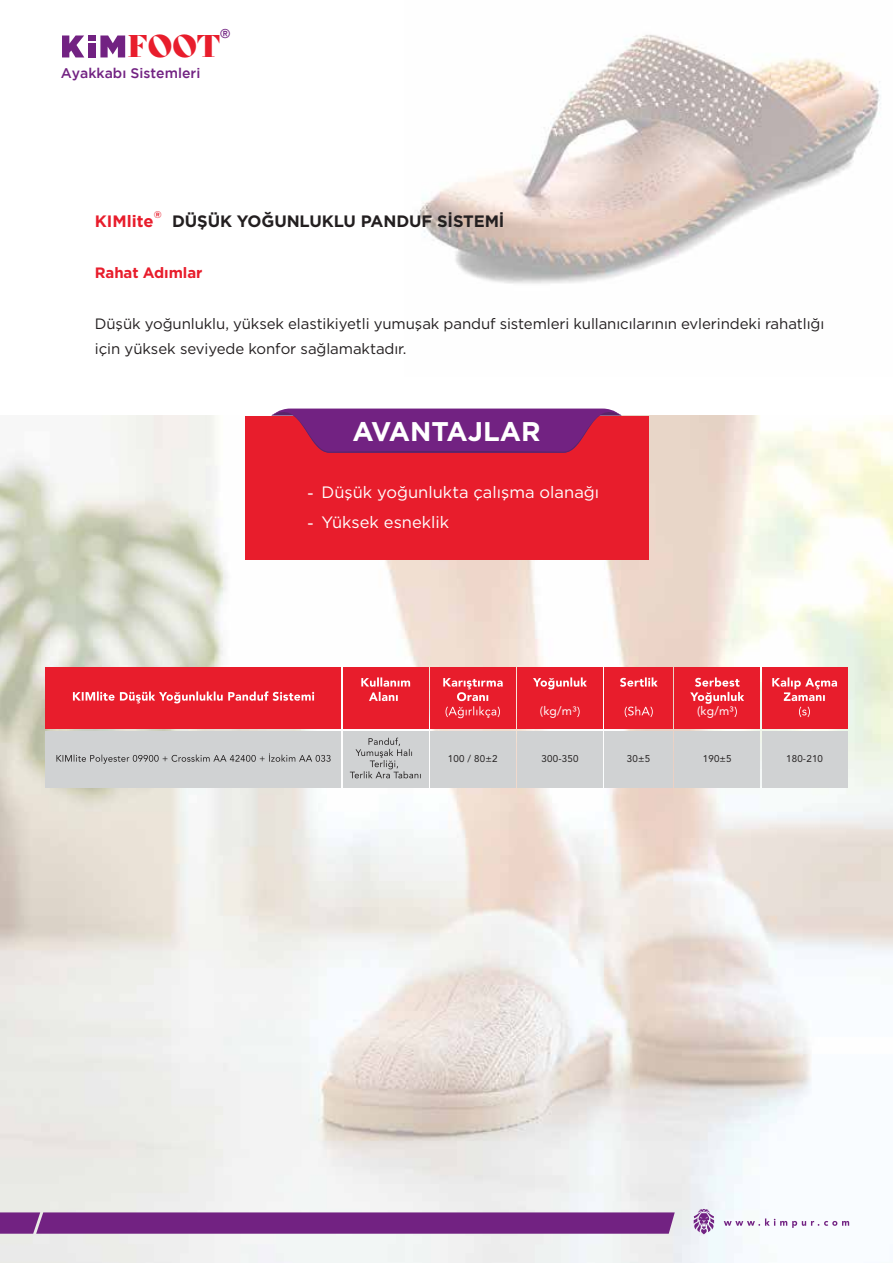
<style>
.page{position:relative;width:893px;height:1263px;background:#fff}
.page>*{position:absolute;margin:0;border:0;box-sizing:border-box;transform-origin:0 0}
.t1{font:30.6px "Bely Display";color:#e81d2c}
.t2{font:27px "Gotham Bold TR";color:#fff}
.t3{font:16.5px/30px "Gotham Book Tr";color:#fff}
.t4{font:16.5px "Gotham Bold TR";letter-spacing:-.005em;color:#231f20}
.t5{font:16.5px "Gotham Bold TR";color:#e81d2c}
.t6{font:15px/25.5px "Gotham Book Tr";letter-spacing:-.005em;color:#231f20}
.t7{font:15px "Gotham Bold TR";letter-spacing:-.005em;color:#e81d2c}
.t8{font:13.95px "Gotham Medium TR";color:#722282}
.t9{font:500 12.75px "Avenir";color:#722282}
.t10{font:12px "Avenir";letter-spacing:.02em;color:#fff}
.t11{font:9.75px "Avenir";letter-spacing:.02em;color:#232020}
.t12{font:9.6px "Gotham Bold TR";color:#e81d2c}
</style>
<div class="page">
<img style="left:0;top:416px;width:893px;height:847px">
<img style="left:418px;top:34px;width:463px;height:250px">
<div style="left:244px;top:416px;width:404px;height:143px;background:#e81d2c"></div>
<svg style="left:271px;top:408px;width:351px;height:45px"></svg>
<div style="left:46px;top:731px;width:295px;height:57px;background:#d0d2d3"></div>
<div style="left:46px;top:667px;width:295px;height:62px;background:#e81d2c"></div>
<svg style="left:73px;top:691px;width:241px;height:12px"></svg>
<div style="left:430px;top:731px;width:85px;height:57px;background:#d0d2d3"></div>
<div style="left:430px;top:667px;width:85px;height:62px;background:#e81d2c"></div>
<svg style="left:443px;top:678px;width:60px;height:40px"></svg>
<div style="left:517px;top:731px;width:86px;height:57px;background:#d0d2d3"></div>
<div style="left:517px;top:667px;width:86px;height:62px;background:#e81d2c"></div>
<svg style="left:533px;top:677px;width:54px;height:12px"></svg>
<svg style="left:577px;top:706px;width:3px;height:11px"></svg>
<div style="left:605px;top:731px;width:68px;height:57px;background:#d0d2d3"></div>
<div style="left:605px;top:667px;width:68px;height:62px;background:#e81d2c"></div>
<svg style="left:620px;top:677px;width:38px;height:10px"></svg>
<svg style="left:625px;top:706px;width:28px;height:11px"></svg>
<div style="left:675px;top:731px;width:85px;height:57px;background:#d0d2d3"></div>
<div style="left:675px;top:667px;width:85px;height:62px;background:#e81d2c"></div>
<svg style="left:690px;top:677px;width:54px;height:40px"></svg>
<div style="left:762px;top:731px;width:85px;height:57px;background:#d0d2d3"></div>
<div style="left:762px;top:667px;width:85px;height:62px;background:#e81d2c"></div>
<svg style="left:772px;top:677px;width:65px;height:40px"></svg>
<div style="left:343px;top:731px;width:85px;height:57px;background:#d0d2d3"></div>
<div style="left:343px;top:667px;width:85px;height:62px;background:#e81d2c"></div>
<svg style="left:361px;top:677px;width:49px;height:24px"></svg>
<svg style="left:350px;top:738px;width:71px;height:40px"></svg>
<svg style="left:56px;top:753px;width:275px;height:11px"></svg>
<svg style="left:724px;top:1218px;width:125px;height:10px"></svg>
<svg style="left:0;top:1212px;width:675px;height:22px"></svg>
<svg style="left:694px;top:1209px;width:20px;height:25px"></svg>
<svg style="left:62px;top:35px;width:22px;height:22px"></svg>
<div style="left:89px;top:43px;width:7px;height:14px;background:#722282"></div>
<div style="left:89px;top:35px;width:7px;height:6px;background:#722282"></div>
<svg style="left:100px;top:35px;width:25px;height:22px"></svg>
<p class="t9" style="left:220px;top:23px;width:12px">®</p>
<h1 class="t1" style="left:128px;top:22px;width:94px">FOOT</h1>
<p class="t8" style="left:61px;top:65px;width:141px">Ayakkabı Sistemleri</p>
<p class="t5" style="left:95px;top:211px;width:60px">KIMlite</p>
<p class="t12" style="left:154px;top:209px;width:9px">®</p>
<p class="t4" style="left:172px;top:211px;width:334px">DÜŞÜK YOĞUNLUKLU PANDUF SİSTEMİ</p>
<p class="t7" style="left:95px;top:264px;width:109px">Rahat Adımlar</p>
<p class="t6" style="left:95px;top:311px;width:731px">Düşük yoğunluklu, yüksek elastikiyetli yumuşak panduf sistemleri kullanıcılarının evlerindeki rahatlığı için yüksek seviyede konfor sağlamaktadır.</p>
<h2 class="t2" style="left:352px;top:415px;width:190px">AVANTAJLAR</h2>
<p class="t3" style="left:307px;top:478px;width:8px">- -</p>
<p class="t3" style="left:321px;top:477px;width:279px">Düşük yoğunlukta çalışma olanağı<br>Yüksek esneklik</p>
<p class="t11" style="left:448px;top:750px;width:51px">100 / 80±2</p>
<p class="t10" style="left:540px;top:701px;width:38px">(kg/m³</p>
<p class="t11" style="left:542px;top:750px;width:38px">300-350</p>
<p class="t11" style="left:627px;top:750px;width:25px">30±5</p>
<p class="t10" style="left:697px;top:701px;width:38px">(kg/m³</p>
<p class="t11" style="left:703px;top:750px;width:30px">190±5</p>
<p class="t11" style="left:786px;top:750px;width:38px">180-210</p>
</div>
